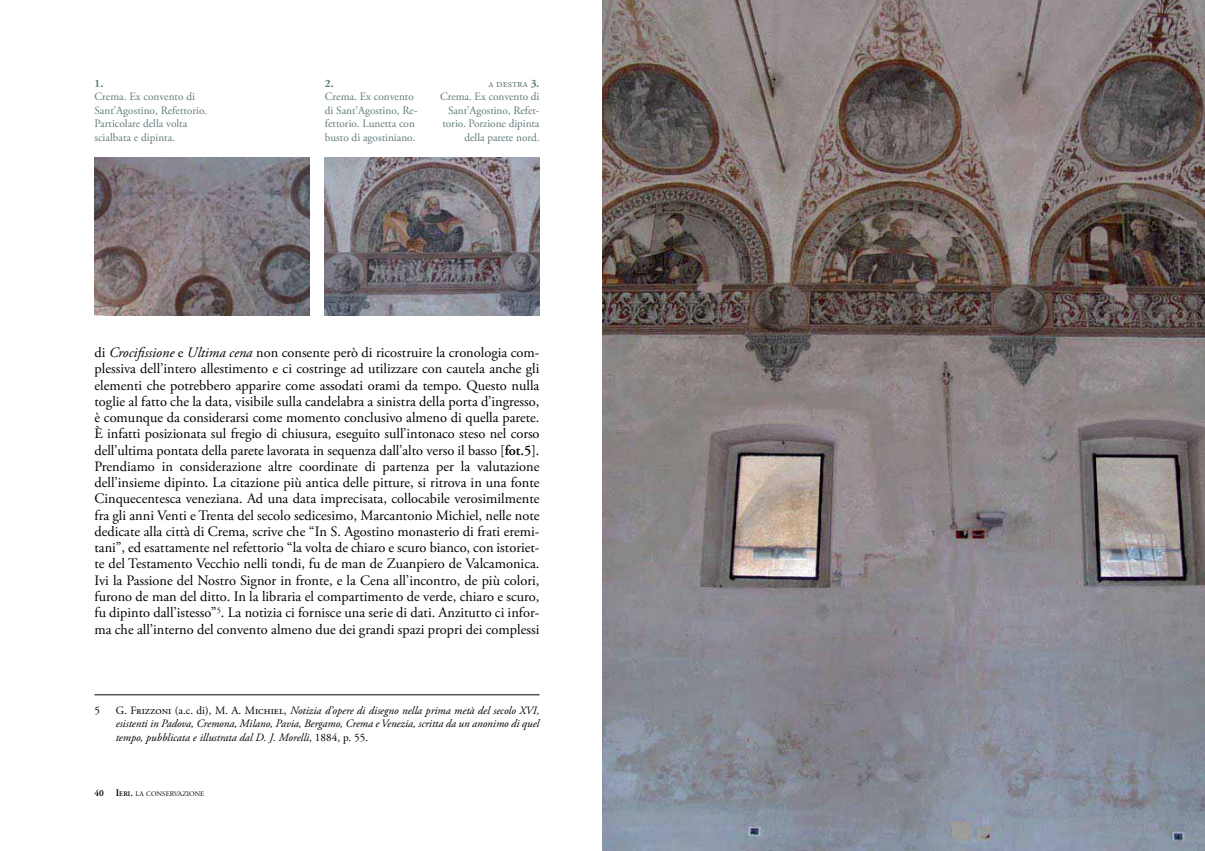
<style>
.page{position:relative;width:1205px;height:851px;background:#fff}
.page>*{position:absolute;margin:0;border:0;box-sizing:border-box;transform-origin:0 0}
.t1{font:14.38px/16.2px "Adobe Garamond Pro";color:#000;text-align:justify}
.t2{font:11.25px/13.5px "Adobe Garamond Pro";letter-spacing:-.005em;color:#5f7b7a}
.t3{font:italic 11.25px/13.5px "Adobe Garamond Pro";color:#000;text-align:justify}
.t4{font:700 11.25px "Adobe Garamond Pro";color:#5f7b7a}
.t5{font:11.25px "Adobe Garamond Pro";color:#000}
.t6{font:7px "Adobe Garamond";color:#000}
.s1{font-weight:700}
.s2{font-style:italic}
.s3{font-family:"Adobe Garamond";font-weight:600}
.s4{font-style:normal}
.s5{font-weight:600;font-size:9.38px}
.s6{font-weight:600;font-size:10px}
.s7{font-weight:600}
</style>
<div class="page">
<hr style="left:94px;top:694px;width:445px;height:1px;background:#000">
<img style="left:94px;top:158px;width:215px;height:157px">
<img style="left:602px;top:0;width:603px;height:850px">
<img style="left:325px;top:158px;width:214px;height:157px">
<p class="t4" style="left:94px;top:79px;width:10px">1.</p>
<p class="t2" style="left:94px;top:91px;width:114px">Crema. Ex convento di<br>Sant’Agostino, Refettorio.<br>Particolare della volta scialbata e dipinta.</p>
<p class="t4" style="left:325px;top:79px;width:10px">2.</p>
<p class="t2" style="left:325px;top:91px;width:94px">Crema. Ex convento di Sant’Agostino, Re&shy;fettorio. Lunetta con busto di agostiniano.</p>
<p class="t2" style="left:440px;top:77px;width:101px;text-align:right">a destra <span class="s1">3.<br></span>Crema. Ex convento di<br>Sant’Agostino, Refet&shy;torio. Porzione dipinta della parete nord.</p>
<p class="t1" style="left:94px;top:345px;width:446px">di <span class="s2">Crocifissione</span> e <span class="s2">Ultima cena</span> non consente però di ricostruire la cronologia com&shy;plessiva dell’intero allestimento e ci costringe ad utilizzare con cautela anche gli elementi che potrebbero apparire come assodati orami da tempo. Questo nulla toglie al fatto che la data, visibile sulla candelabra a sinistra della porta d’ingresso, è comunque da considerarsi come momento conclusivo almeno di quella parete.<br>È infatti posizionata sul fregio di chiusura, eseguito sull’intonaco steso nel corso dell’ultima pontata della parete lavorata in sequenza dall’alto verso il basso [<span class="s3">fot.5</span>].<br>Prendiamo in considerazione altre coordinate di partenza per la valutazione dell’insieme dipinto. La citazione più antica delle pitture, si ritrova in una fonte Cinquecentesca veneziana. Ad una data imprecisata, collocabile verosimilmente fra gli anni Venti e Trenta del secolo sedicesimo, Marcantonio Michiel, nelle note dedicate alla città di Crema, scrive che “In S. Agostino monasterio di frati eremi&shy;tani”, ed esattamente nel refettorio “la volta de chiaro e scuro bianco, con istoriet&shy;te del Testamento Vecchio nelli tondi, fu de man de Zuanpiero de Valcamonica.<br>Ivi la Passione del Nostro Signor in fronte, e la Cena all’incontro, de più colori, furono de man del ditto. In la libraria el compartimento de verde, chiaro e scuro, fu dipinto dall’istesso”<sup>5</sup>. La notizia ci fornisce una serie di dati. Anzitutto ci infor&shy;ma che all’interno del convento almeno due dei grandi spazi propri dei complessi</p>
<p class="t5" style="left:94px;top:704px;width:7px">5</p>
<p class="t3" style="left:116px;top:703px;width:425px"><span class="s4">G. Frizzoni (a.c. di), M. A. Michiel,</span> Notizia d’opere di disegno nella prima metà del secolo XVI, esistenti in Padova, Cremona, Milano, Pavia, Bergamo, Crema e Venezia, scritta da un anonimo di quel tempo, pubblicata e illustrata dal D. J. Morelli<span class="s4">, 1884, p. 55.</span></p>
<p class="t6" style="left:94px;top:791px;width:111px"><span class="s5">40</span> <span class="s6">I</span><span class="s7">ERI</span><span class="s6">.</span> LA CONSERVAZIONE</p>
</div>
